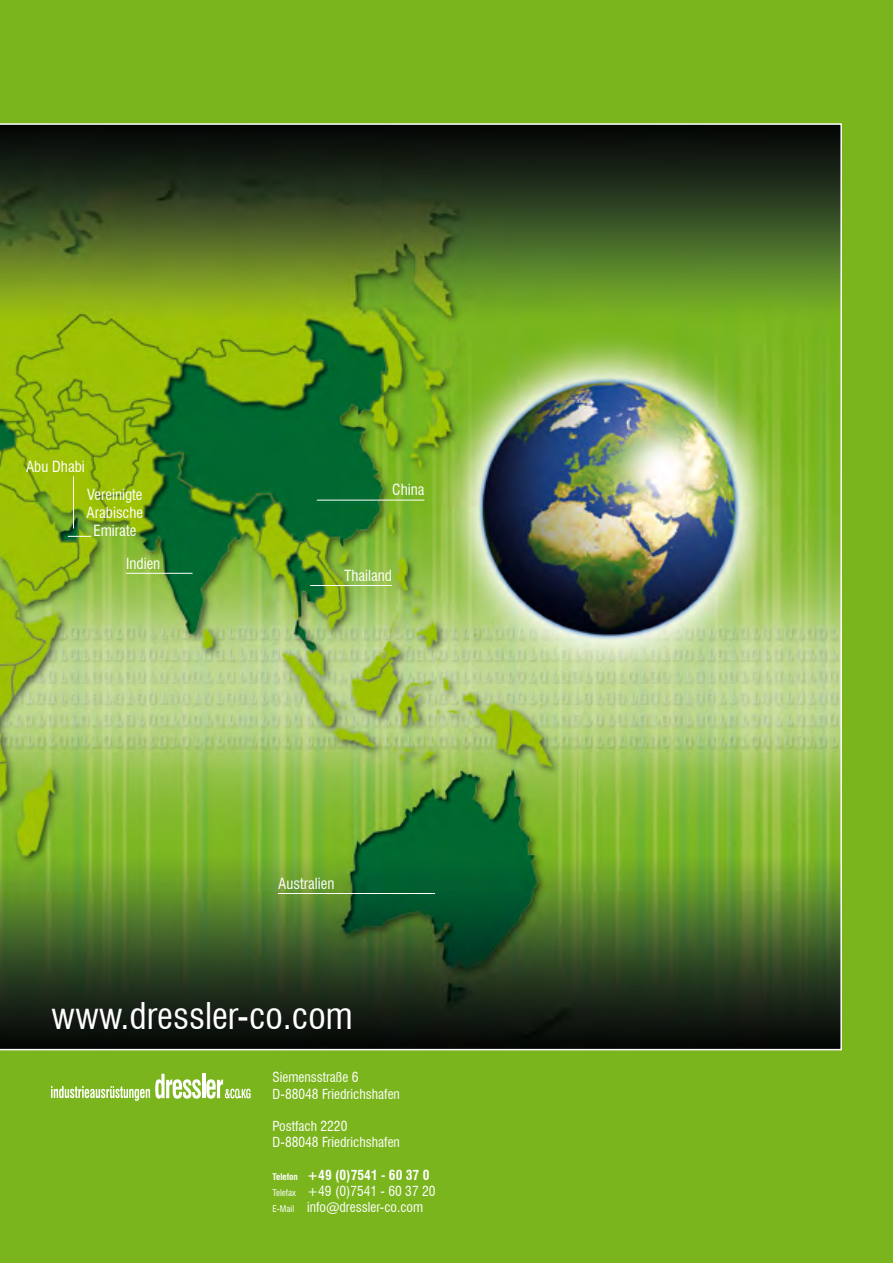
<style>
.page{position:relative;width:893px;height:1263px;background:#7ab51d}
.page>*{position:absolute;margin:0;border:0;box-sizing:border-box;transform-origin:0 0}
.t1{font:condensed 36px "Swiss 721 BT";color:#fff}
.t2{font:condensed 15px "Swiss 721 BT";color:#fff}
.t3{font:condensed 13.5px "Swiss 721 BT";color:#fff}
.t4{font:700 condensed 13.5px "Swiss 721 BT";color:#fff}
.s1{font-size:9px}
</style>
<div class="page">
<img style="left:0;top:123px;width:842px;height:927px">
<svg style="left:51px;top:1074px;width:200px;height:27px"></svg>
<hr style="left:126px;top:573px;width:66px;height:1px;background:#fff">
<hr style="left:317px;top:500px;width:107px;height:1px;background:#fff">
<hr style="left:310px;top:585px;width:82px;height:1px;background:#fff">
<hr style="left:73px;top:477px;width:1px;height:51px;background:#fff">
<svg style="left:68px;top:536px;width:23px;height:1px"></svg>
<hr style="left:278px;top:893px;width:157px;height:1px;background:#fff">
<p class="t2" style="left:26px;top:457px;width:60px">Abu Dhabi</p>
<p class="t2" style="left:87px;top:485px;width:57px">Vereinigte</p>
<p class="t2" style="left:87px;top:503px;width:58px">Arabische</p>
<p class="t2" style="left:93px;top:521px;width:44px">Emirate</p>
<p class="t2" style="left:126px;top:554px;width:36px">Indien</p>
<p class="t2" style="left:392px;top:481px;width:34px">China</p>
<p class="t2" style="left:344px;top:566px;width:49px">Thailand</p>
<p class="t2" style="left:278px;top:874px;width:58px">Australien</p>
<p class="t1" style="left:51px;top:994px;width:303px">www.dressler-co.com</p>
<p class="t3" style="left:272px;top:1069px;width:87px">Siemensstraße 6</p>
<p class="t3" style="left:272px;top:1085px;width:129px">D-88048 Friedrichshafen</p>
<p class="t3" style="left:272px;top:1118px;width:76px">Postfach 2220</p>
<p class="t3" style="left:272px;top:1134px;width:129px">D-88048 Friedrichshafen</p>
<p class="t4" style="left:272px;top:1166px;width:158px"><span class="s1">Telefon</span> +49 (0)7541 - 60 37 0</p>
<p class="t3" style="left:272px;top:1183px;width:165px"><span class="s1">Telefax</span> +49 (0)7541 - 60 37 20</p>
<p class="t3" style="left:272px;top:1199px;width:152px"><span class="s1">E-Mail</span> info@dressler-co.com</p>
</div>
